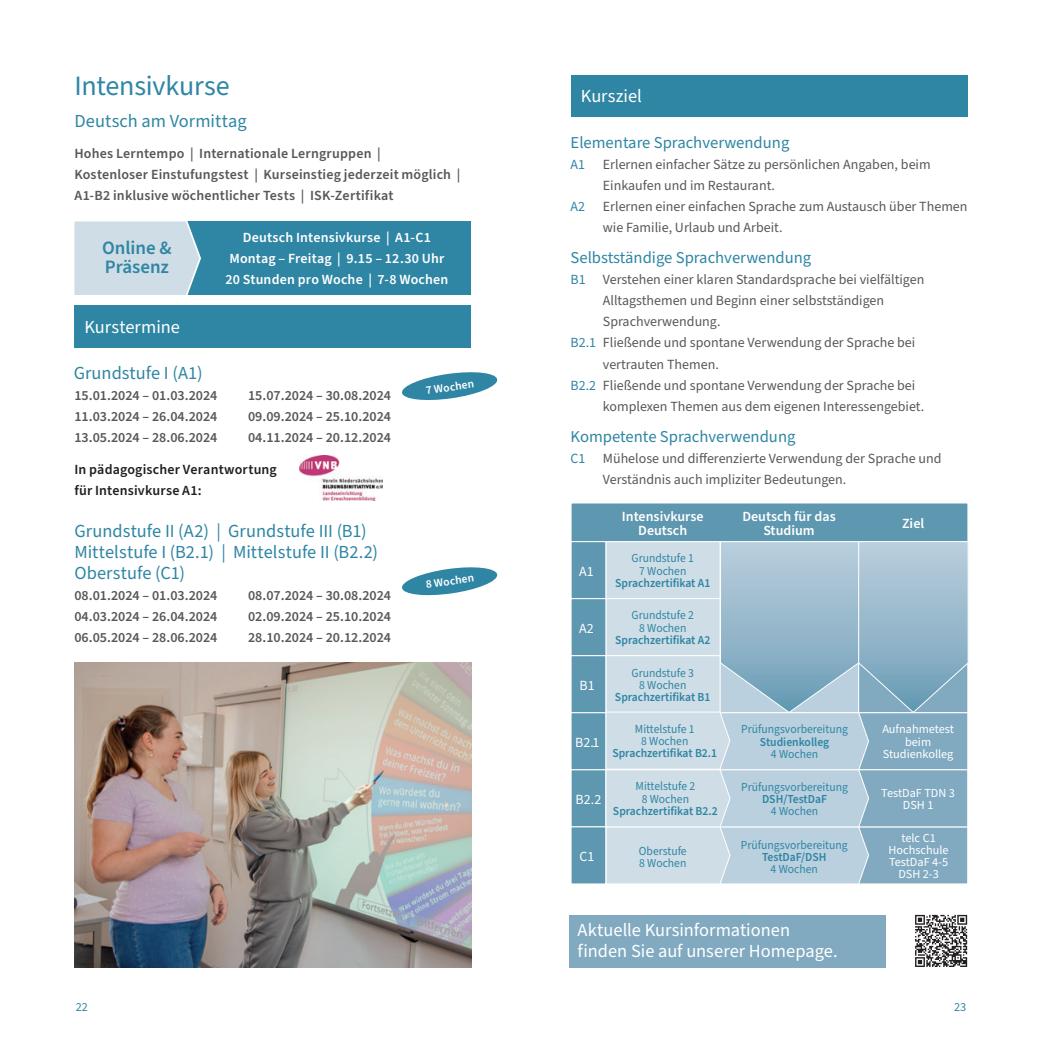
<style>
.page{position:relative;width:1042px;height:1042px;background:#fff}
.page>*{position:absolute;margin:0;border:0;box-sizing:border-box;transform-origin:0 0}
.t1{font:28px "Source Sans Pro";letter-spacing:-.01em;color:#2f86a4}
.t2{font:600 18.9px/18.9px "Source Sans Pro";color:#2f86a4}
.t3{font:18.38px/21px "Source Sans Pro";color:#2f86a4}
.t4{font:18.38px/21px "Source Sans Pro";color:#fff}
.t5{font:16.62px "Source Sans Pro";color:#2f86a4}
.t6{font:14px/21px "Source Sans Pro";color:#57585a}
.t7{font:600 14px/21px "Source Sans Pro";color:#57585a;text-align:justify}
.t8{font:600 14px/21px "Source Sans Pro";letter-spacing:.01em;color:#fff;text-align:center}
.t9{font:600 14px/21px "Source Sans Pro";letter-spacing:.01em;color:#231f20}
.t10{font:14px "Source Sans Pro";color:#fff}
.t11{font:14px "Source Sans Pro";color:#2f86a4}
.t12{font:12.25px/12.2px "Source Sans Pro";color:#2f86a4;text-align:center;scale:.95 1}
.t13{font:600 12.25px "Source Sans Pro";color:#2f86a4;scale:.95 1}
.t14{font:12.25px/12.2px "Source Sans Pro";color:#fff;text-align:center}
.t15{font:12.25px "Source Sans Pro";color:#2f86a4}
.t16{font:600 11.55px "Source Sans Pro";color:#fff}
.s1{color:#2f86a4}
</style>
<div class="page">
<div style="left:91px;top:221px;width:379px;height:74px;background:#2f86a4"></div>
<svg style="left:402px;top:567px;width:96px;height:29px"></svg>
<div style="left:569px;top:915px;width:317px;height:52px;background:#81aac1"></div>
<svg style="left:402px;top:372px;width:96px;height:28px"></svg>
<div style="left:571px;top:541px;width:35px;height:58px;background:#5e97b0;border:1px solid #fff"></div>
<div style="left:571px;top:598px;width:35px;height:58px;background:#5e97b0"></div>
<div style="left:570px;top:655px;width:36px;height:58px;background:#5e97b0;border:1px solid #fff"></div>
<div style="left:570px;top:712px;width:36px;height:58px;background:#5e97b0;border:1px solid #fff"></div>
<div style="left:571px;top:769px;width:35px;height:58px;background:#5e97b0;border:1px solid #fff"></div>
<div style="left:570px;top:826px;width:36px;height:58px;background:#5e97b0;border:1px solid #fff"></div>
<div style="left:570px;top:502px;width:398px;height:40px;background:#5e97b0;border:1px solid #fff"></div>
<svg style="left:605px;top:541px;width:364px;height:343px;background:#b0c9d7"></svg>
<div style="left:74px;top:305px;width:397px;height:42px;background:#2f86a4"></div>
<div style="left:571px;top:75px;width:396px;height:41px;background:#2f86a4"></div>
<img style="left:75px;top:662px;width:396px;height:305px">
<svg style="left:915px;top:914px;width:53px;height:53px"></svg>
<svg style="left:915px;top:915px;width:52px;height:52px"></svg>
<svg style="left:74px;top:221px;width:127px;height:74px;background:#c7d9e3"></svg>
<img style="left:299px;top:455px;width:83px;height:46px">
<h1 class="t1" style="left:74px;top:67px;width:157px">Intensivkurse</h1>
<h3 class="t3" style="left:74px;top:111px;width:174px">Deutsch am Vormittag</h3>
<p class="t7" style="left:74px;top:144px;width:387px;text-align:left">Hohes Lerntempo | Internationale Lerngruppen |<br>Kostenloser Einstufungstest | Kurseinstieg jederzeit möglich |<br>A1-B2 inklusive wöchentlicher Tests | ISK-Zertifikat</p>
<h2 class="t2" style="left:102px;top:239px;width:71px">Online &amp;<br>Präsenz</h2>
<h3 class="t4" style="left:84px;top:317px;width:97px">Kurstermine</h3>
<p class="t8" style="left:225px;top:228px;width:225px">Deutsch Intensivkurse | A1-C1<br>Montag – Freitag | 9.15 – 12.30 Uhr<br>20 Stunden pro Woche | 7-8 Wochen</p>
<h3 class="t3" style="left:74px;top:363px;width:130px">Grundstufe I (A1)</h3>
<p class="t7" style="left:74px;top:385px;width:145px">15.01.2024 – 01.03.2024<br>11.03.2024 – 26.04.2024<br>13.05.2024 – 28.06.2024</p>
<p class="t7" style="left:248px;top:385px;width:145px">15.07.2024 – 30.08.2024<br>09.09.2024 – 25.10.2024<br>04.11.2024 – 20.12.2024</p>
<p class="t9" style="left:74px;top:459px;width:204px">In pädagogischer Verantwortung für Intensivkurse A1:</p>
<h3 class="t3" style="left:74px;top:520px;width:305px">Grundstufe II (A2) | Grundstufe III (B1)<br>Mittelstufe I (B2.1) | Mittelstufe II (B2.2)<br>Oberstufe (C1)</h3>
<p class="t7" style="left:74px;top:585px;width:145px">08.01.2024 – 01.03.2024<br>04.03.2024 – 26.04.2024<br>06.05.2024 – 28.06.2024</p>
<p class="t7" style="left:248px;top:585px;width:145px">08.07.2024 – 30.08.2024<br>02.09.2024 – 25.10.2024<br>28.10.2024 – 20.12.2024</p>
<p class="t16" style="left:425px;top:383px;width:50px;rotate:-8deg">7 Wochen</p>
<p class="t16" style="left:425px;top:576px;width:50px;rotate:-8deg">8 Wochen</p>
<h3 class="t4" style="left:581px;top:86px;width:63px">Kursziel</h3>
<p class="t5" style="left:570px;top:131px;width:220px">Elementare Sprachverwendung</p>
<p class="t11" style="left:570px;top:155px;width:16px">A1</p>
<p class="t6" style="left:603px;top:154px;width:329px">Erlernen einfacher Sätze zu persönlichen Angaben, beim<br>Einkaufen und im Restaurant.</p>
<p class="t11" style="left:570px;top:197px;width:16px">A2</p>
<p class="t6" style="left:603px;top:196px;width:366px">Erlernen einer einfachen Sprache zum Austausch über Themen wie Familie, Urlaub und Arbeit.</p>
<p class="t5" style="left:570px;top:247px;width:242px">Selbstständige Sprachverwendung</p>
<p class="t6" style="left:570px;top:270px;width:355px"><span class="s1">B1</span> Verstehen einer klaren Standardsprache bei vielfältigen</p>
<p class="t6" style="left:603px;top:291px;width:283px">Alltagsthemen und Beginn einer selbstständigen</p>
<p class="t6" style="left:603px;top:312px;width:119px">Sprachverwendung.</p>
<p class="t6" style="left:570px;top:333px;width:346px"><span class="s1">B2.1</span> Fließende und spontane Verwendung der Sprache bei</p>
<p class="t6" style="left:603px;top:354px;width:117px">vertrauten Themen.</p>
<p class="t6" style="left:570px;top:375px;width:346px"><span class="s1">B2.2</span> Fließende und spontane Verwendung der Sprache bei</p>
<p class="t6" style="left:603px;top:396px;width:323px">komplexen Themen aus dem eigenen Interessengebiet.</p>
<p class="t5" style="left:570px;top:425px;width:226px">Kompetente Sprachverwendung</p>
<p class="t6" style="left:603px;top:448px;width:340px;text-indent:-32px"><span class="s1">C1</span> Mühelose und differenzierte Verwendung der Sprache und<br>Verständnis auch impliziter Bedeutungen.</p>
<p class="t8" style="left:622px;top:510px;width:83px;line-height:14px">Intensivkurse<br>Deutsch</p>
<p class="t8" style="left:742px;top:510px;width:95px;line-height:14px">Deutsch für das<br>Studium</p>
<p class="t8" style="left:902px;top:513px;width:24px">Ziel</p>
<p class="t10" style="left:579px;top:562px;width:16px">A1</p>
<p class="t12" style="left:631px;top:553px;width:67px">Grundstufe 1<br>7 Wochen</p>
<p class="t13" style="left:615px;top:575px;width:102px">Sprachzertifikat A1</p>
<p class="t12" style="left:631px;top:609px;width:67px">Grundstufe 2<br>8 Wochen</p>
<p class="t13" style="left:615px;top:631px;width:102px">Sprachzertifikat A2</p>
<p class="t12" style="left:631px;top:667px;width:67px">Grundstufe 3<br>8 Wochen</p>
<p class="t13" style="left:615px;top:689px;width:102px">Sprachzertifikat B1</p>
<p class="t12" style="left:635px;top:723px;width:64px">Mittelstufe 1<br>8 Wochen</p>
<p class="t13" style="left:612px;top:745px;width:112px">Sprachzertifikat B2.1</p>
<p class="t12" style="left:635px;top:780px;width:64px">Mittelstufe 2<br>8 Wochen</p>
<p class="t13" style="left:613px;top:802px;width:112px">Sprachzertifikat B2.2</p>
<p class="t12" style="left:639px;top:845px;width:52px;text-align:left">Oberstufe<br>8 Wochen</p>
<p class="t10" style="left:579px;top:619px;width:16px">A2</p>
<p class="t10" style="left:579px;top:676px;width:17px">B1</p>
<p class="t14" style="left:882px;top:723px;width:73px">Aufnahmetest beim<br>Studienkolleg</p>
<p class="t14" style="left:881px;top:787px;width:75px">TestDaF TDN 3<br>DSH 1</p>
<p class="t14" style="left:888px;top:832px;width:62px">telc C1<br>Hochschule<br>TestDaF 4-5<br>DSH 2-3</p>
<p class="t12" style="left:741px;top:723px;width:114px">Prüfungsvorbereitung</p>
<p class="t13" style="left:760px;top:733px;width:74px">Studienkolleg</p>
<p class="t12" style="left:771px;top:748px;width:51px">4 Wochen</p>
<p class="t12" style="left:741px;top:781px;width:114px">Prüfungsvorbereitung</p>
<p class="t13" style="left:762px;top:791px;width:70px">DSH/TestDaF</p>
<p class="t12" style="left:771px;top:805px;width:51px">4 Wochen</p>
<p class="t12" style="left:741px;top:839px;width:114px">Prüfungsvorbereitung</p>
<p class="t13" style="left:762px;top:849px;width:69px">TestDaF/DSH</p>
<p class="t12" style="left:770px;top:863px;width:51px">4 Wochen</p>
<p class="t10" style="left:575px;top:733px;width:26px">B2.1</p>
<p class="t10" style="left:576px;top:790px;width:27px">B2.2</p>
<p class="t10" style="left:579px;top:847px;width:16px">C1</p>
<h3 class="t4" style="left:577px;top:919px;width:262px">Aktuelle Kursinformationen finden Sie auf unserer Homepage.</h3>
<p class="t15" style="left:76px;top:999px;width:14px">22</p>
<p class="t15" style="left:954px;top:999px;width:14px">23</p>
</div>
